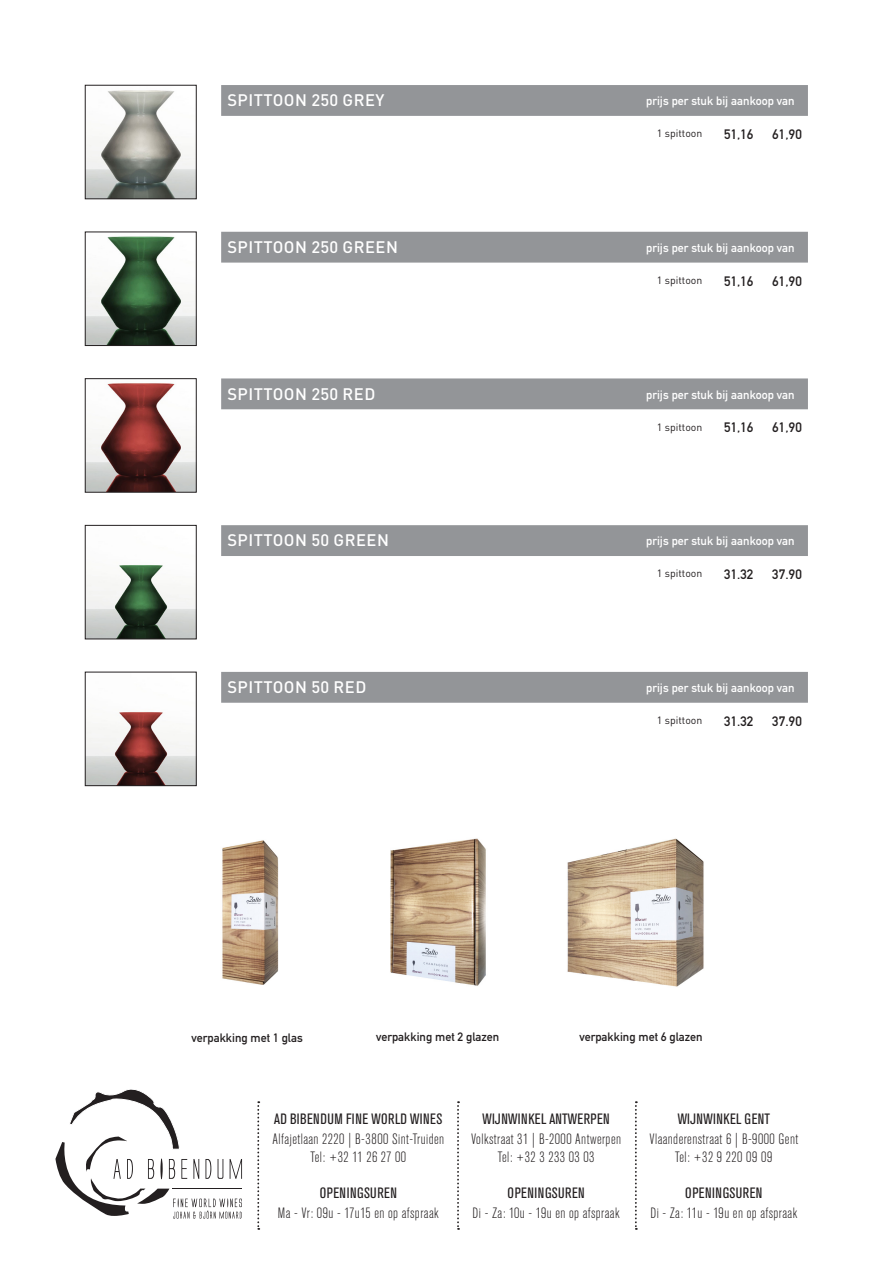
<style>
.page{position:relative;width:893px;height:1263px;background:#fff}
.page>*{position:absolute;margin:0;border:0;box-sizing:border-box;transform-origin:0 0}
.t1{font:500 16.5px "DIN Pro";letter-spacing:.03em;color:#fff}
.t2{font:300 condensed 14.85px "Akzidenz Grotesk Pro";letter-spacing:.03em;color:#231f20}
.t3{font:condensed 14.85px "Akzidenz Grotesk Pro";letter-spacing:.02em;color:#231f20}
.Wijn_Copy{font:700 13.5px "DIN Alternate";letter-spacing:.005em;color:#231f20}
.t4{font:700 12px "DIN Alternate";color:#fff}
.t5{font:700 12px "DIN Alternate";color:#231f20}
.t6{font:10.5px "DIN Pro";color:#231f20}
</style>
<div class="page">
<div style="left:221px;top:85px;width:587px;height:31px;background:#939598"></div>
<img style="left:87px;top:90px;width:107px;height:107px">
<div style="left:85px;top:85px;width:111px;height:114px;border:1px solid #231f20"></div>
<div style="left:221px;top:232px;width:587px;height:31px;background:#939598"></div>
<img style="left:87px;top:236px;width:107px;height:108px">
<div style="left:85px;top:232px;width:111px;height:114px;border:1px solid #231f20"></div>
<div style="left:221px;top:525px;width:587px;height:31px;background:#939598"></div>
<img style="left:87px;top:565px;width:107px;height:72px">
<div style="left:85px;top:525px;width:111px;height:114px;border:1px solid #231f20"></div>
<div style="left:221px;top:378px;width:587px;height:31px;background:#939598"></div>
<img style="left:87px;top:383px;width:107px;height:107px">
<div style="left:85px;top:378px;width:111px;height:114px;border:1px solid #231f20"></div>
<div style="left:221px;top:672px;width:587px;height:31px;background:#939598"></div>
<img style="left:87px;top:712px;width:107px;height:72px">
<div style="left:85px;top:672px;width:111px;height:114px;border:1px solid #231f20"></div>
<svg style="left:457px;top:1101px;width:2px;height:129px"></svg>
<svg style="left:257px;top:1101px;width:2px;height:129px"></svg>
<svg style="left:635px;top:1101px;width:2px;height:129px"></svg>
<svg style="left:55px;top:1089px;width:187px;height:129px"></svg>
<hr style="left:172px;top:1188px;width:70px;height:1px;background:#231f20">
<img style="left:222px;top:840px;width:57px;height:145px">
<img style="left:567px;top:838px;width:137px;height:149px">
<img style="left:390px;top:838px;width:96px;height:148px">
<p class="t1" style="left:227px;top:87px;width:159px">SPITTOON 250 GREY</p>
<p class="t4" style="left:646px;top:92px;width:150px">prijs per stuk bij aankoop van</p>
<p class="t6" style="left:657px;top:125px;width:47px">1 spittoon</p>
<p class="Wijn_Copy" style="left:724px;top:124px;width:31px">51,16</p>
<p class="Wijn_Copy" style="left:772px;top:124px;width:31px">61,90</p>
<p class="t1" style="left:227px;top:234px;width:172px">SPITTOON 250 GREEN</p>
<p class="t4" style="left:646px;top:238px;width:150px">prijs per stuk bij aankoop van</p>
<p class="t6" style="left:657px;top:272px;width:47px">1 spittoon</p>
<p class="Wijn_Copy" style="left:724px;top:270px;width:31px">51,16</p>
<p class="Wijn_Copy" style="left:772px;top:270px;width:31px">61,90</p>
<p class="t1" style="left:227px;top:380px;width:150px">SPITTOON 250 RED</p>
<p class="t4" style="left:646px;top:385px;width:150px">prijs per stuk bij aankoop van</p>
<p class="t6" style="left:657px;top:419px;width:47px">1 spittoon</p>
<p class="Wijn_Copy" style="left:724px;top:417px;width:31px">51,16</p>
<p class="Wijn_Copy" style="left:772px;top:417px;width:31px">61,90</p>
<p class="t1" style="left:227px;top:527px;width:163px">SPITTOON 50 GREEN</p>
<p class="t4" style="left:646px;top:532px;width:150px">prijs per stuk bij aankoop van</p>
<p class="t6" style="left:657px;top:565px;width:47px">1 spittoon</p>
<p class="Wijn_Copy" style="left:724px;top:564px;width:31px">31.32</p>
<p class="Wijn_Copy" style="left:772px;top:564px;width:31px">37.90</p>
<p class="t1" style="left:227px;top:674px;width:141px">SPITTOON 50 RED</p>
<p class="t4" style="left:646px;top:679px;width:150px">prijs per stuk bij aankoop van</p>
<p class="t6" style="left:657px;top:712px;width:47px">1 spittoon</p>
<p class="Wijn_Copy" style="left:724px;top:711px;width:31px">31.32</p>
<p class="Wijn_Copy" style="left:772px;top:711px;width:31px">37.90</p>
<p class="t5" style="left:192px;top:1028px;width:113px">verpakking met 1 glas</p>
<p class="t5" style="left:376px;top:1028px;width:125px">verpakking met 2 glazen</p>
<p class="t5" style="left:579px;top:1027px;width:125px">verpakking met 6 glazen</p>
<p class="t3" style="left:274px;top:1109px;width:170px">AD BIBENDUM FINE WORLD WINES</p>
<p class="t2" style="left:272px;top:1129px;width:173px">Alfajetlaan 2220 | B-3800 Sint-Truiden</p>
<p class="t2" style="left:311px;top:1147px;width:97px">Tel: +32 11 26 27 00</p>
<p class="t3" style="left:320px;top:1183px;width:79px">OPENINGSUREN</p>
<p class="t2" style="left:278px;top:1203px;width:162px">Ma - Vr: 09u - 17u15 en op afspraak</p>
<p class="t3" style="left:482px;top:1109px;width:129px">WIJNWINKEL ANTWERPEN</p>
<p class="t2" style="left:471px;top:1129px;width:151px">Volkstraat 31 | B-2000 Antwerpen</p>
<p class="t2" style="left:498px;top:1147px;width:98px">Tel: +32 3 233 03 03</p>
<p class="t3" style="left:508px;top:1183px;width:79px">OPENINGSUREN</p>
<p class="t2" style="left:473px;top:1203px;width:149px">Di - Za: 10u - 19u en op afspraak</p>
<p class="t3" style="left:678px;top:1109px;width:94px">WIJNWINKEL GENT</p>
<p class="t2" style="left:649px;top:1129px;width:150px">Vlaanderenstraat 6 | B-9000 Gent</p>
<p class="t2" style="left:675px;top:1147px;width:99px">Tel: +32 9 220 09 09</p>
<p class="t3" style="left:685px;top:1183px;width:79px">OPENINGSUREN</p>
<p class="t2" style="left:650px;top:1203px;width:148px">Di - Za: 11u - 19u en op afspraak</p>
</div>
